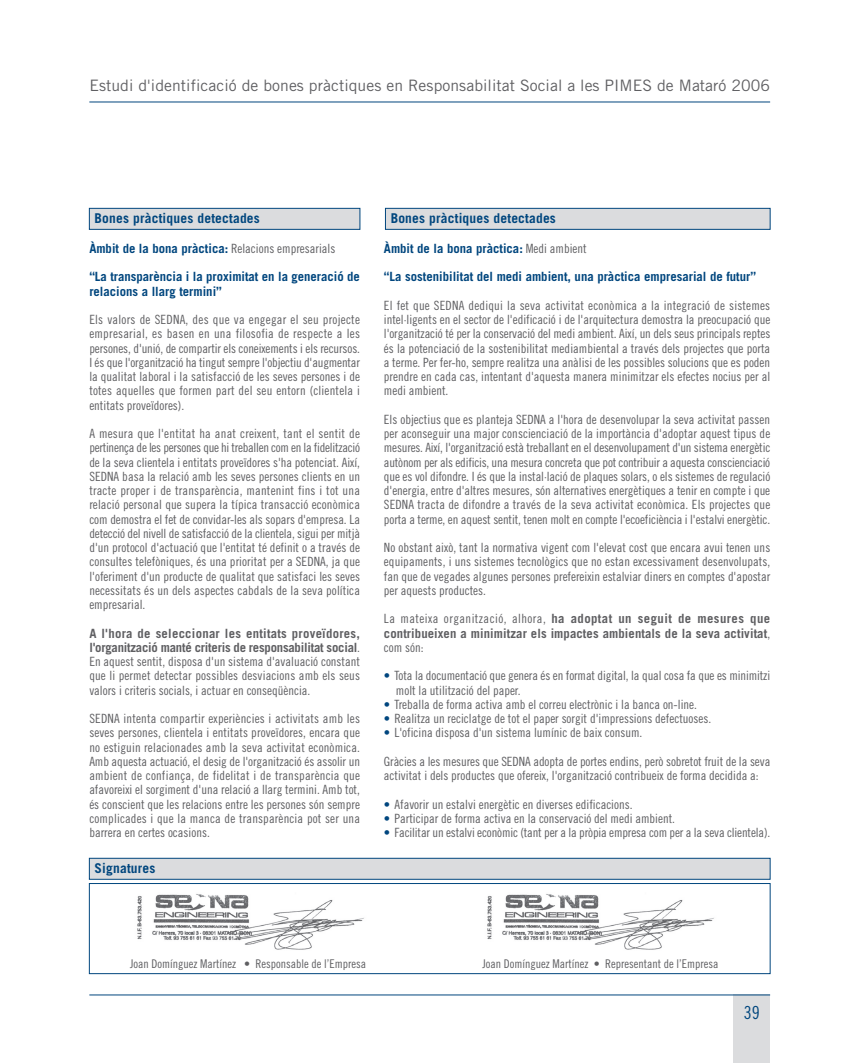
<style>
.page{position:relative;width:851px;height:1063px;background:#fff}
.page>*{position:absolute;margin:0;border:0;box-sizing:border-box;transform-origin:0 0}
.t1{font:18px "Trade Gothic Cond Eighteen";color:#00467e}
.t2{font:15.75px "Trade Gothic";letter-spacing:.005em;color:#5f5f62}
.t3{font:700 13.5px "Trade Gothic";letter-spacing:.015em;color:#00467e}
.t4{font:12.75px/14.2px "Trade Gothic Cond Eighteen";color:#5f5f62;text-align:justify}
.t5{font:700 12.75px/14.2px "Trade Gothic";color:#00467e}
.t6{font:700 12.75px/14.2px "Trade Gothic";letter-spacing:-.02em;color:#5f5f62}
.t7{font:700 12.75px "Trade Gothic";letter-spacing:.005em;color:#5f5f62}
.t8{font:12.75px "Trade Gothic Cond Eighteen";letter-spacing:.035em;color:#5f5f62}
.t9{font:12px "Trade Gothic Cond Eighteen";color:#5f5f62}
.s1{font-family:"Trade Gothic Cond Eighteen";font-weight:400;color:#5f5f62}
.s2{font-family:"Trade Gothic Cond Eighteen";font-weight:400}
.s3{font-family:"Trade Gothic";font-weight:700}
.s4{color:#00467e}
</style>
<div class="page">
<img style="left:137px;top:894px;width:227px;height:56px">
<hr style="left:89px;top:102px;width:681px;height:1px;background:#00467e">
<div style="left:733px;top:995px;width:37px;height:68px;background:#dbdcde"></div>
<hr style="left:89px;top:995px;width:681px;height:1px;background:#00467e">
<div style="left:89px;top:858px;width:681px;height:21px;background:#dbdcde"></div>
<div style="left:89px;top:858px;width:681px;height:22px;border:1px solid #00467e"></div>
<div style="left:89px;top:883px;width:681px;height:91px;border:1px solid #00467e"></div>
<div style="left:89px;top:208px;width:271px;height:22px;background:#dbdcde;border:1px solid #00467e"></div>
<div style="left:385px;top:208px;width:385px;height:22px;background:#dbdcde;border:1px solid #00467e"></div>
<img style="left:487px;top:894px;width:227px;height:56px">
<p class="t2" style="left:89px;top:80px;width:682px">Estudi d'identificació de bones pràctiques en Responsabilitat Social a les PIMES de Mataró 2006</p>
<p class="t3" style="left:95px;top:214px;width:167px">Bones pràctiques detectades</p>
<p class="t5" style="left:89px;top:242px;width:247px">Àmbit de la bona pràctica: <span class="s1">Relacions empresarials</span></p>
<p class="t5" style="left:89px;top:271px;width:272px">“La transparència i la proximitat en la generació de relacions a llarg termini”</p>
<p class="t4" style="left:89px;top:313px;width:272px">Els valors de SEDNA, des que va engegar el seu projecte empresarial, es basen en una filosofia de respecte a les persones, d'unió, de compartir els coneixements i els recursos.<br>I és que l'organització ha tingut sempre l'objectiu d'augmentar la qualitat laboral i la satisfacció de les seves persones i de totes aquelles que formen part del seu entorn (clientela i entitats proveïdores).</p>
<p class="t4" style="left:89px;top:427px;width:272px">A mesura que l'entitat ha anat creixent, tant el sentit de pertinença de les persones que hi treballen com en la fidelització de la seva clientela i entitats proveïdores s'ha potenciat. Així, SEDNA basa la relació amb les seves persones clients en un tracte proper i de transparència, mantenint fins i tot una relació personal que supera la típica transacció econòmica com demostra el fet de convidar-les als sopars d'empresa. La detecció del nivell de satisfacció de la clientela, sigui per mitjà d'un protocol d'actuació que l'entitat té definit o a través de consultes telefòniques, és una prioritat per a SEDNA, ja que l'oferiment d'un producte de qualitat que satisfaci les seves necessitats és un dels aspectes cabdals de la seva política empresarial.</p>
<p class="t6" style="left:89px;top:627px;width:272px">A l'hora de seleccionar les entitats proveïdores, l'organització manté criteris de responsabilitat social<span class="s2">.</span></p>
<p class="t4" style="left:89px;top:655px;width:272px">En aquest sentit, disposa d'un sistema d'avaluació constant que li permet detectar possibles desviacions amb els seus valors i criteris socials, i actuar en conseqüència.</p>
<p class="t4" style="left:89px;top:712px;width:272px">SEDNA intenta compartir experiències i activitats amb les seves persones, clientela i entitats proveïdores, encara que no estiguin relacionades amb la seva activitat econòmica.<br>Amb aquesta actuació, el desig de l'organització és assolir un ambient de confiança, de fidelitat i de transparència que afavoreixi el sorgiment d'una relació a llarg termini. Amb tot, és conscient que les relacions entre les persones són sempre complicades i que la manca de transparència pot ser una barrera en certes ocasions.</p>
<p class="t3" style="left:95px;top:863px;width:62px">Signatures</p>
<p class="t3" style="left:390px;top:214px;width:167px">Bones pràctiques detectades</p>
<p class="t5" style="left:384px;top:242px;width:204px">Àmbit de la bona pràctica: <span class="s1">Medi ambient</span></p>
<p class="t5" style="left:384px;top:271px;width:373px">“La sostenibilitat del medi ambient, una pràctica empresarial de futur”</p>
<p class="t4" style="left:384px;top:299px;width:388px">El fet que SEDNA dediqui la seva activitat econòmica a la integració de sistemes intel·ligents en el sector de l'edificació i de l'arquitectura demostra la preocupació que l'organització té per la conservació del medi ambient. Així, un dels seus principals reptes és la potenciació de la sostenibilitat mediambiental a través dels projectes que porta a terme. Per fer-ho, sempre realitza una anàlisi de les possibles solucions que es poden prendre en cada cas, intentant d'aquesta manera minimitzar els efectes nocius per al medi ambient.</p>
<p class="t4" style="left:384px;top:413px;width:388px">Els objectius que es planteja SEDNA a l'hora de desenvolupar la seva activitat passen per aconseguir una major conscienciació de la importància d'adoptar aquest tipus de mesures. Així, l'organització està treballant en el desenvolupament d'un sistema energètic autònom per als edificis, una mesura concreta que pot contribuir a aquesta conscienciació que es vol difondre. I és que la instal·lació de plaques solars, o els sistemes de regulació d'energia, entre d'altres mesures, són alternatives energètiques a tenir en compte i que SEDNA tracta de difondre a través de la seva activitat econòmica. Els projectes que porta a terme, en aquest sentit, tenen molt en compte l'ecoeficiència i l'estalvi energètic.</p>
<p class="t4" style="left:384px;top:541px;width:388px">No obstant això, tant la normativa vigent com l'elevat cost que encara avui tenen uns equipaments, i uns sistemes tecnològics que no estan excessivament desenvolupats, fan que de vegades algunes persones prefereixin estalviar diners en comptes d'apostar per aquests productes.</p>
<p class="t8" style="left:384px;top:614px;width:387px">La mateixa organització, alhora, <span class="s3">ha adoptat un seguit de mesures que</span></p>
<p class="t7" style="left:384px;top:628px;width:387px">contribueixen a minimitzar els impactes ambientals de la seva activitat<span class="s2">,</span></p>
<p class="t4" style="left:384px;top:641px;width:41px">com són:</p>
<p class="t4" style="left:396px;top:670px;width:376px;text-indent:-12px"><span class="s4">•</span> Tota la documentació que genera és en format digital, la qual cosa fa que es minimitzi molt la utilització del paper.</p>
<p class="t4" style="left:384px;top:698px;width:314px"><span class="s4">•</span> Treballa de forma activa amb el correu electrònic i la banca on-line.</p>
<p class="t4" style="left:384px;top:712px;width:329px"><span class="s4">•</span> Realitza un reciclatge de tot el paper sorgit d'impressions defectuoses.</p>
<p class="t4" style="left:384px;top:727px;width:260px"><span class="s4">•</span> L'oficina disposa d'un sistema lumínic de baix consum.</p>
<p class="t4" style="left:384px;top:755px;width:388px">Gràcies a les mesures que SEDNA adopta de portes endins, però sobretot fruit de la seva activitat i dels productes que ofereix, l'organització contribueix de forma decidida a:</p>
<p class="t4" style="left:384px;top:798px;width:250px"><span class="s4">•</span> Afavorir un estalvi energètic en diverses edificacions.</p>
<p class="t4" style="left:384px;top:812px;width:292px"><span class="s4">•</span> Participar de forma activa en la conservació del medi ambient.</p>
<p class="t4" style="left:384px;top:826px;width:388px"><span class="s4">•</span> Facilitar un estalvi econòmic (tant per a la pròpia empresa com per a la seva clientela).</p>
<p class="t9" style="left:130px;top:960px;width:237px">Joan Domínguez Martínez • Responsable de l’Empresa</p>
<p class="t9" style="left:482px;top:960px;width:237px">Joan Domínguez Martínez • Representant de l’Empresa</p>
<h1 class="t1" style="left:743px;top:1006px;width:17px">39</h1>
</div>
